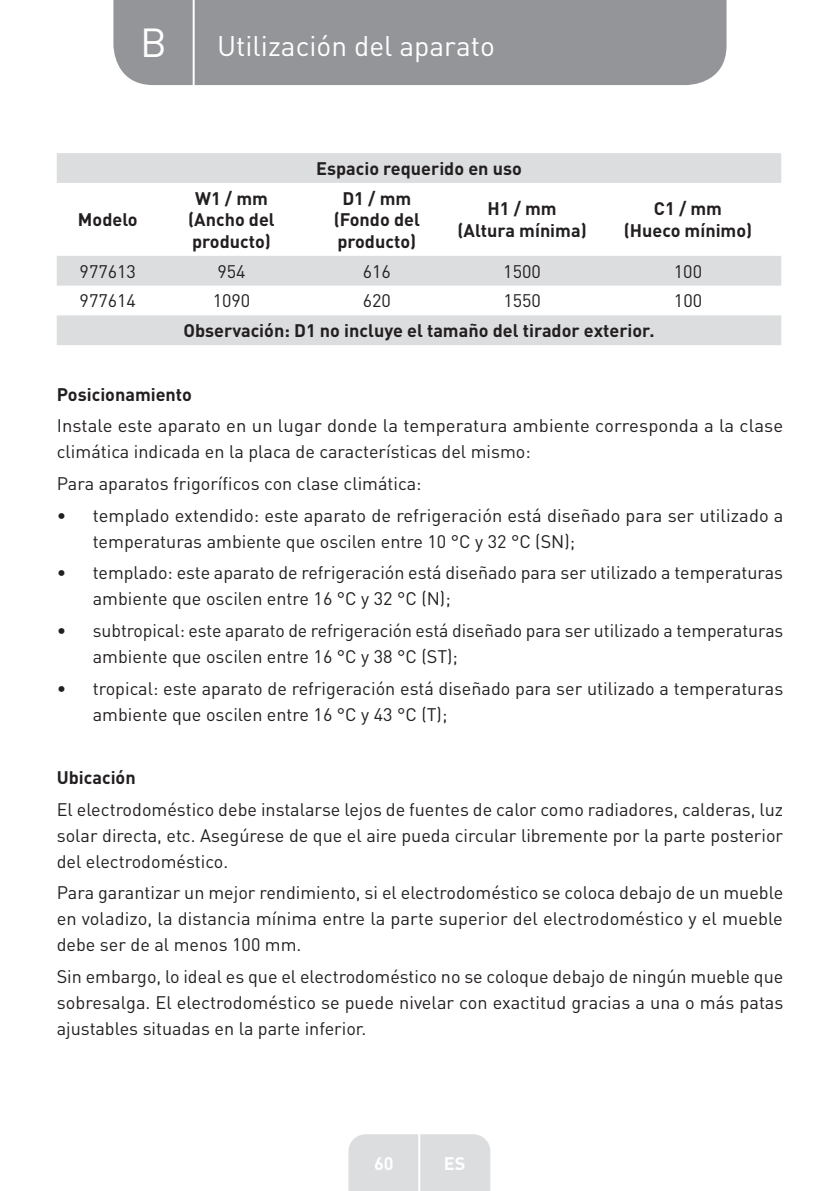
<style>
.page{position:relative;width:840px;height:1191px;background:#fff}
.page>*{position:absolute;margin:0;border:0;box-sizing:border-box;transform-origin:0 0}
.t1{font:40px "DIN Pro";color:#fff}
.t2{font:28px "DIN Pro";color:#fff}
.t3{font:18px/26px "DIN Pro";color:#231f20}
.t4{font:700 18px/21.6px "DIN Pro";color:#231f20;text-align:center}
.t5{font:700 18px "DIN Pro";color:#fff}
</style>
<div class="page">
<div style="left:113px;top:0;width:613px;height:85px;background:#939598"></div>
<div style="left:348px;top:1134px;width:142px;height:57px;background:#dcdddf"></div>
<hr style="left:418px;top:1111px;width:2px;height:80px;background:#fff">
<hr style="left:192px;top:0;width:2px;height:88px;background:#fff">
<svg style="left:57px;top:153px;width:723px;height:192px"></svg>
<h1 class="t1" style="left:140px;top:15px;width:28px">B</h1>
<h2 class="t2" style="left:217px;top:27px;width:279px">Utilización del aparato</h2>
<p class="t4" style="left:78px;top:208px;width:61px">Modelo</p>
<p class="t4" style="left:316px;top:157px;width:207px">Espacio requerido en uso</p>
<p class="t4" style="left:188px;top:187px;width:88px">W1 / mm (Ancho del producto)</p>
<p class="t4" style="left:333px;top:187px;width:88px">D1 / mm (Fondo del producto)</p>
<p class="t4" style="left:457px;top:197px;width:131px">H1 / mm (Altura mínima)</p>
<p class="t4" style="left:623px;top:197px;width:130px">C1 / mm (Hueco mínimo)</p>
<p class="t3" style="left:80px;top:257px;width:58px">977613</p>
<p class="t3" style="left:217px;top:257px;width:30px">954</p>
<p class="t3" style="left:362px;top:257px;width:30px">616</p>
<p class="t3" style="left:503px;top:257px;width:39px">1500</p>
<p class="t3" style="left:673px;top:257px;width:30px">100</p>
<p class="t3" style="left:80px;top:287px;width:58px">977614</p>
<p class="t3" style="left:213px;top:287px;width:39px">1090</p>
<p class="t3" style="left:362px;top:287px;width:30px">620</p>
<p class="t3" style="left:503px;top:287px;width:39px">1550</p>
<p class="t3" style="left:673px;top:287px;width:30px">100</p>
<p class="t4" style="left:183px;top:319px;width:472px">Observación: D1 no incluye el tamaño del tirador exterior.</p>
<p class="t4" style="left:57px;top:382px;width:137px">Posicionamiento</p>
<p class="t3" style="left:57px;top:412px;width:727px">Instale este aparato en un lugar donde la temperatura ambiente corresponda a la clase climática indicada en la placa de características del mismo:</p>
<p class="t3" style="left:57px;top:469px;width:366px">Para aparatos frigoríficos con clase climática:</p>
<p class="t3" style="left:93px;top:501px;width:691px;text-indent:-36px">• templado extendido: este aparato de refrigeración está diseñado para ser utilizado a temperaturas ambiente que oscilen entre 10 °C y 32 °C (SN);</p>
<p class="t3" style="left:93px;top:559px;width:691px;text-indent:-36px">• templado: este aparato de refrigeración está diseñado para ser utilizado a temperaturas ambiente que oscilen entre 16 °C y 32 °C (N);</p>
<p class="t3" style="left:93px;top:616px;width:691px;text-indent:-36px">• subtropical: este aparato de refrigeración está diseñado para ser utilizado a temperaturas ambiente que oscilen entre 16 °C y 38 °C (ST);</p>
<p class="t3" style="left:93px;top:674px;width:691px;text-indent:-36px">• tropical: este aparato de refrigeración está diseñado para ser utilizado a temperaturas ambiente que oscilen entre 16 °C y 43 °C (T);</p>
<p class="t4" style="left:57px;top:766px;width:80px">Ubicación</p>
<p class="t3" style="left:57px;top:795px;width:727px;text-align:justify">El electrodoméstico debe instalarse lejos de fuentes de calor como radiadores, calderas, luz solar directa, etc. Asegúrese de que el aire pueda circular libremente por la parte posterior del electrodoméstico.</p>
<p class="t3" style="left:57px;top:879px;width:727px;text-align:justify">Para garantizar un mejor rendimiento, si el electrodoméstico se coloca debajo de un mueble en voladizo, la distancia mínima entre la parte superior del electrodoméstico y el mueble debe ser de al menos 100 mm.</p>
<p class="t3" style="left:57px;top:962px;width:727px;text-align:justify">Sin embargo, lo ideal es que el electrodoméstico no se coloque debajo de ningún mueble que sobresalga. El electrodoméstico se puede nivelar con exactitud gracias a una o más patas ajustables situadas en la parte inferior.</p>
<p class="t5" style="left:374px;top:1150px;width:21px">60</p>
<p class="t5" style="left:443px;top:1150px;width:23px">ES</p>
</div>
